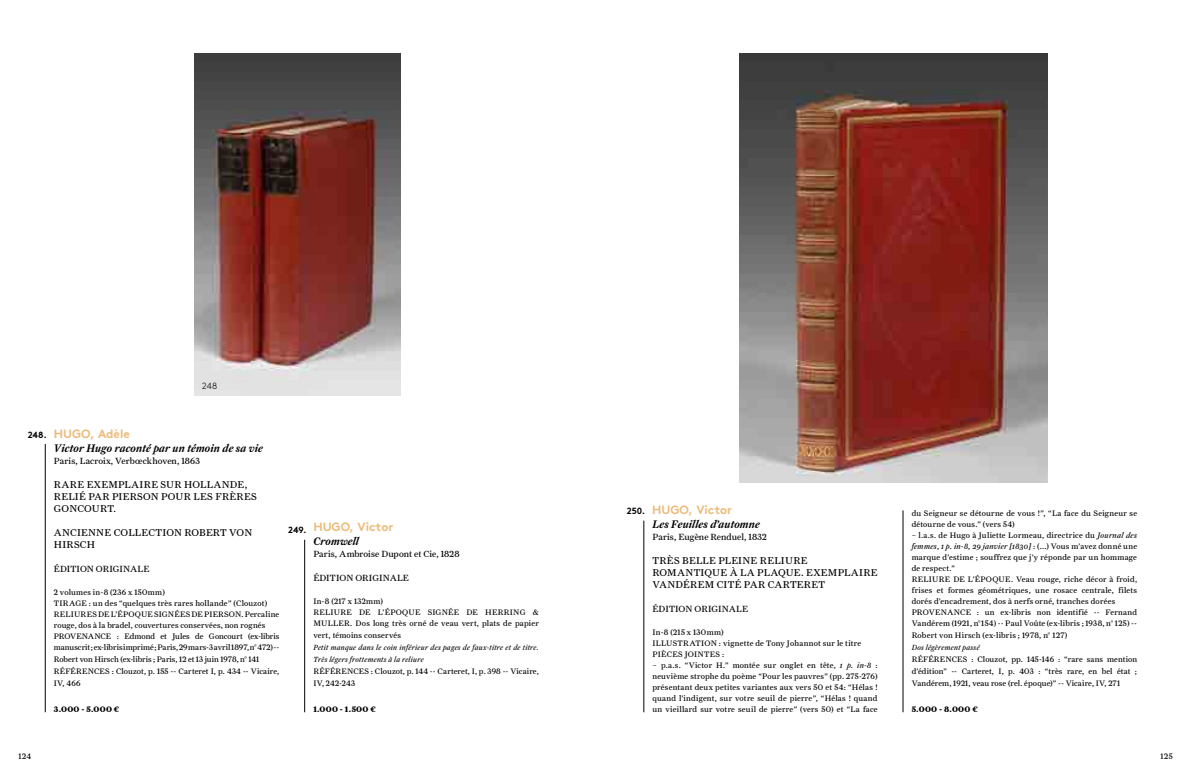
<style>
.page{position:relative;width:1191px;height:777px;background:#fff}
.page>*{position:absolute;margin:0;border:0;box-sizing:border-box;transform-origin:0 0}
.t1{font:700 12px "Brown Pro";color:#ecba79}
.t2{font:11px "Farnham Text Semi Ital LF";letter-spacing:.005em;color:#000}
.t3{font:10px/12px "Farnham Text Regular LF";letter-spacing:.03em;color:#000}
.t4{font:9px "Farnham Text Regular LF";letter-spacing:.01em;color:#000}
.t5{font:700 9px "Brown Pro";color:#000}
.t6{font:300 9px "Brown Pro";color:#000}
.t7{font:8px/11px "Farnham Text Regular LF";letter-spacing:.025em;color:#000}
.t8{font:italic 8px "Farnham Text";letter-spacing:.025em;color:#000}
.t9{font:8px "Farnham Text Bold LF";letter-spacing:.03em;color:#000}
.t10{font:italic 7.5px/12px "Farnham Text";letter-spacing:.03em;color:#000}
.s1{font-family:"Farnham Text";font-style:italic}
.s2{font-family:"Farnham Text Regular LF";font-style:normal}
</style>
<div class="page">
<img style="left:739px;top:54px;width:308px;height:428px">
<img style="left:194px;top:54px;width:207px;height:341px">
<hr style="left:643px;top:520px;width:1px;height:192px;background:#000">
<hr style="left:903px;top:510px;width:1px;height:202px;background:#000">
<hr style="left:45px;top:444px;width:1px;height:268px;background:#000">
<hr style="left:304px;top:540px;width:1px;height:172px;background:#000">
<p class="t6" style="left:202px;top:379px;width:16px">248</p>
<h1 class="t1" style="left:54px;top:424px;width:77px">HUGO, Adèle</h1>
<h2 class="t2" style="left:54px;top:442px;width:211px">Victor Hugo raconté par un témoin de sa vie</h2>
<p class="t4" style="left:54px;top:456px;width:148px">Paris, Lacroix, Verbœckhoven, 1863</p>
<p class="t3" style="left:54px;top:479px;width:205px">RARE EXEMPLAIRE SUR HOLLANDE,<br>RELIÉ PAR PIERSON POUR LES FRÈRES<br>GONCOURT.</p>
<p class="t3" style="left:54px;top:527px;width:200px">ANCIENNE COLLECTION ROBERT VON<br>HIRSCH</p>
<p class="t4" style="left:54px;top:564px;width:97px">ÉDITION ORIGINALE</p>
<p class="t7" style="left:54px;top:587px;width:227px">2 volumes in-8 (236 x 150mm)<br>TIRAGE : un des “quelques très rares hollande” (Clouzot)<br>RELIURES DE L’ÉPOQUE SIGNÉES DE PIERSON. Percaline rouge, dos à la bradel, couvertures conservées, non rognés PROVENANCE : Edmond et Jules de Goncourt (ex-libris manuscrit; ex-libris imprimé; Paris, 29 mars-3 avril 1897, n° 472) --</p>
<p class="t7" style="left:54px;top:653px;width:227px;line-height:12px">Robert von Hirsch (ex-libris ; Paris, 12 et 13 juin 1978, n° 141<br>RÉFÉRENCES : Clouzot, p. 155 -- Carteret I, p. 434 -- Vicaire,<br>IV, 466</p>
<p class="t9" style="left:54px;top:704px;width:67px">3.000 - 5.000 €</p>
<p class="t5" style="left:28px;top:428px;width:21px">248.</p>
<h1 class="t1" style="left:313px;top:517px;width:81px">HUGO, Victor</h1>
<h2 class="t2" style="left:313px;top:535px;width:47px">Cromwell</h2>
<p class="t4" style="left:313px;top:549px;width:148px">Paris, Ambroise Dupont et Cie, 1828</p>
<p class="t4" style="left:313px;top:573px;width:97px">ÉDITION ORIGINALE</p>
<p class="t7" style="left:313px;top:596px;width:227px">In-8 (217 x 132mm)<br>RELIURE DE L’ÉPOQUE SIGNÉE DE HERRING &amp;<br>MULLER. Dos long très orné de veau vert, plats de papier</p>
<p class="t7" style="left:313px;top:630px;width:89px">vert, témoins conservés</p>
<p class="t10" style="left:313px;top:641px;width:227px">Petit manque dans le coin inférieur des pages de faux-titre et de titre.<br>Très légers frottements à la reliure</p>
<p class="t7" style="left:313px;top:665px;width:227px;line-height:12px">RÉFÉRENCES : Clouzot, p. 144 -- Carteret, I, p. 398 -- Vicaire,<br>IV, 242-243</p>
<p class="t9" style="left:313px;top:704px;width:64px">1.000 - 1.500 €</p>
<p class="t5" style="left:288px;top:522px;width:20px">249.</p>
<h1 class="t1" style="left:652px;top:500px;width:81px">HUGO, Victor</h1>
<h2 class="t2" style="left:652px;top:518px;width:109px">Les Feuilles d’automne</h2>
<p class="t4" style="left:652px;top:531px;width:116px">Paris, Eugène Renduel, 1832</p>
<p class="t3" style="left:652px;top:554px;width:227px">TRÈS BELLE PLEINE RELIURE<br>ROMANTIQUE À LA PLAQUE. EXEMPLAIRE<br>VANDÉREM CITÉ PAR CARTERET</p>
<p class="t4" style="left:652px;top:603px;width:97px">ÉDITION ORIGINALE</p>
<p class="t7" style="left:652px;top:627px;width:210px">In-8 (215 x 130mm)<br>ILLUSTRATION : vignette de Tony Johannot sur le titre<br>PIÈCES JOINTES :</p>
<p class="t7" style="left:652px;top:660px;width:227px;text-align:justify">– p.a.s. “Victor H.” montée sur onglet en tête, <span class="s1">1 p. in-8</span> : neuvième strophe du poème “Pour les pauvres” (pp. 275-276) présentant deux petites variantes aux vers 50 et 54: “Hélas ! quand l’indigent, sur votre seuil de pierre”, “Hélas ! quand un vieillard sur votre seuil de pierre” (vers 50) et “La face</p>
<p class="t5" style="left:627px;top:504px;width:20px">250.</p>
<p class="t7" style="left:911px;top:508px;width:227px">du Seigneur se détourne de vous !”, “La face du Seigneur se détourne de vous.” (vers 54)</p>
<p class="t7" style="left:911px;top:530px;width:227px">– l.a.s. de Hugo à Juliette Lormeau, directrice du <span class="s1">Journal des</span></p>
<p class="t8" style="left:911px;top:542px;width:227px">femmes<span class="s2">,</span> 1 p. in-8, 29 janvier [1830] <span class="s2">: (...) Vous m’avez donné une</span></p>
<p class="t7" style="left:911px;top:552px;width:227px">marque d’estime ; souffrez que j’y réponde par un hommage de respect.”<br>RELIURE DE L’ÉPOQUE. Veau rouge, riche décor à froid, frises et formes géométriques, une rosace centrale, filets dorés d’encadrement, dos à nerfs orné, tranches dorées PROVENANCE : un ex-libris non identifié -- Fernand Vandérem (1921, n°154) -- Paul Voûte (ex-libris ; 1938, n° 125) --</p>
<p class="t7" style="left:911px;top:630px;width:157px">Robert von Hirsch (ex-libris ; 1978, n° 127)</p>
<p class="t10" style="left:911px;top:641px;width:70px">Dos légèrement passé</p>
<p class="t7" style="left:911px;top:653px;width:227px;line-height:12px;text-align:justify">RÉFÉRENCES : Clouzot, pp. 145-146 : “rare sans mention d’édition” -- Carteret, I, p. 403 : “très rare, en bel état ; Vandérem, 1921, veau rose (rel. époque)” -- Vicaire, IV, 271</p>
<p class="t9" style="left:911px;top:704px;width:67px">5.000 - 8.000 €</p>
<p class="t7" style="left:18px;top:750px;width:14px">124</p>
<p class="t7" style="left:1160px;top:750px;width:13px">125</p>
</div>
